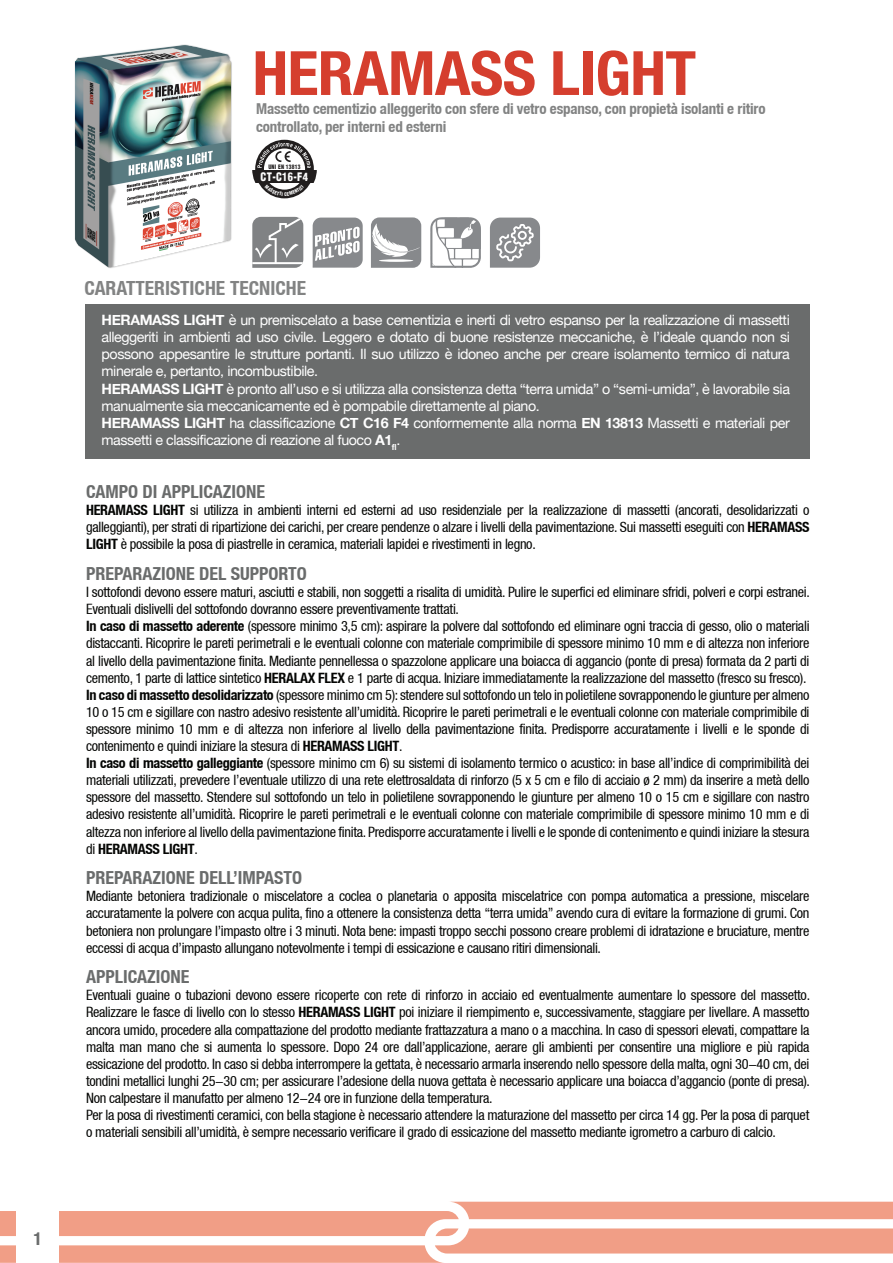
<style>
.page{position:relative;width:893px;height:1263px;background:#fff}
.page>*{position:absolute;margin:0;border:0;box-sizing:border-box;transform-origin:0 0}
.t1{font:700 condensed 61.2px "Helvetica Neue LT";letter-spacing:-.01em;color:#d53e2e;scale:1.05 1}
.t2{font:700 condensed 19.5px "Helvetica Neue LT";color:#828383}
.t3{font:700 condensed 18px "Helvetica Neue LT";color:#6a6c6c}
.t4{font:700 condensed 18px "Helvetica Neue";color:#6a6c6c}
.t5{font:700 condensed 15px/18px "Helvetica Neue LT";letter-spacing:-.01em;color:#828383}
.t6{font:condensed 14.25px/17.1px "Helvetica Neue LT";letter-spacing:-.02em;color:#040503;text-align:justify}
.t7{font:14.25px/17.1px "Helvetica Neue";letter-spacing:-.03em;color:#fff}
.t8{font:900 condensed 11.4px "Helvetica LT";letter-spacing:.03em;color:#fff;scale:.92 1}
.t9{font:900 condensed 6px "Helvetica LT";letter-spacing:.035em;color:#211e1e;scale:.92 1}
.s1{font-weight:700}
</style>
<div class="page">
<div style="left:85px;top:304px;width:724px;height:155px;background:#6a6c6c"></div>
<img style="left:74px;top:44px;width:158px;height:224px">
<svg style="left:0;top:1202px;width:892px;height:61px;fill:#f19e86"></svg>
<div style="left:16px;top:1184px;width:43px;height:79px;background:#fff"></div>
<svg style="left:252px;top:217px;width:51px;height:51px;background:#949597"></svg>
<svg style="left:490px;top:218px;width:50px;height:50px;background:#9c9ea0"></svg>
<svg style="left:252px;top:171px;width:65px;height:11px"></svg>
<svg style="left:312px;top:218px;width:51px;height:50px"></svg>
<svg style="left:371px;top:217px;width:50px;height:51px;background:#a0a1a4"></svg>
<hr style="left:379px;top:259px;width:34px;height:3px;background:#fff;border-radius:50%">
<svg style="left:430px;top:217px;width:51px;height:51px"></svg>
<svg style="left:255px;top:140px;width:59px;height:58px"></svg>
<p class="t4" style="left:33px;top:1224px;width:10px">1</p>
<h1 class="t1" style="left:252px;top:36px;width:424px">HERAMASS LIGHT</h1>
<p class="t5" style="left:256px;top:99px;width:511px">Massetto cementizio alleggerito con sfere di vetro espanso, con propietà isolanti e ritiro controllato, per interni ed esterni</p>
<p class="t9" style="left:268px;top:163px;width:36px">UNI EN 13813</p>
<p class="t8" style="left:260px;top:170px;width:53px">CT-C16-F4</p>
<h2 class="t2" style="left:84px;top:276px;width:223px">CARATTERISTICHE TECNICHE</h2>
<p class="t7" style="left:101px;top:312px;width:690px"><span class="s1">HERAMASS LIGHT</span> è un premiscelato a base cementizia e inerti di vetro espanso per la realizzazione di massetti alleggeriti in ambienti ad uso civile. Leggero e dotato di buone resistenze meccaniche, è l’ideale quando non si possono appesantire le strutture portanti. Il suo utilizzo è idoneo anche per creare isolamento termico di natura minerale e, pertanto, incombustibile.<br><span class="s1">HERAMASS LIGHT</span> è pronto all’uso e si utilizza alla consistenza detta “terra umida” o “semi-umida”, è lavorabile sia manualmente sia meccanicamente ed è pompabile direttamente al piano.<br><span class="s1">HERAMASS LIGHT</span> ha classificazione <span class="s1">CT C16 F4</span> conformemente alla norma <span class="s1">EN 13813</span> Massetti e materiali per massetti e classificazione di reazione al fuoco <span class="s1">A1</span><sub>fl</sub>.</p>
<p class="t3" style="left:86px;top:481px;width:180px">CAMPO DI APPLICAZIONE</p>
<p class="t6" style="left:86px;top:502px;width:725px"><span class="s1">HERAMASS LIGHT</span> si utilizza in ambienti interni ed esterni ad uso residenziale per la realizzazione di massetti (ancorati, desolidarizzati o galleggianti), per strati di ripartizione dei carichi, per creare pendenze o alzare i livelli della pavimentazione. Sui massetti eseguiti con <span class="s1">HERAMASS LIGHT</span> è possibile la posa di piastrelle in ceramica, materiali lapidei e rivestimenti in legno.</p>
<p class="t3" style="left:86px;top:563px;width:222px">PREPARAZIONE DEL SUPPORTO</p>
<p class="t6" style="left:86px;top:583px;width:725px;text-align:left">I sottofondi devono essere maturi, asciutti e stabili, non soggetti a risalita di umidità. Pulire le superfici ed eliminare sfridi, polveri e corpi estranei.<br>Eventuali dislivelli del sottofondo dovranno essere preventivamente trattati.<br><span class="s1">In caso di massetto aderente</span> (spessore minimo 3,5 cm): aspirare la polvere dal sottofondo ed eliminare ogni traccia di gesso, olio o materiali distaccanti. Ricoprire le pareti perimetrali e le eventuali colonne con materiale comprimibile di spessore minimo 10 mm e di altezza non inferiore al livello della pavimentazione finita. Mediante pennellessa o spazzolone applicare una boiacca di aggancio (ponte di presa) formata da 2 parti di cemento, 1 parte di lattice sintetico <span class="s1">HERALAX FLEX</span> e 1 parte di acqua. Iniziare immediatamente la realizzazione del massetto (fresco su fresco).<br><span class="s1">In caso di massetto desolidarizzato</span> (spessore minimo cm 5): stendere sul sottofondo un telo in polietilene sovrapponendo le giunture per almeno 10 o 15 cm e sigillare con nastro adesivo resistente all’umidità. Ricoprire le pareti perimetrali e le eventuali colonne con materiale comprimibile di spessore minimo 10 mm e di altezza non inferiore al livello della pavimentazione finita. Predisporre accuratamente i livelli e le sponde di contenimento e quindi iniziare la stesura di <span class="s1">HERAMASS LIGHT</span>.<br><span class="s1">In caso di massetto galleggiante</span> (spessore minimo cm 6) su sistemi di isolamento termico o acustico: in base all’indice di comprimibilità dei materiali utilizzati, prevedere l’eventuale utilizzo di una rete elettrosaldata di rinforzo (5 x 5 cm e filo di acciaio ø 2 mm) da inserire a metà dello spessore del massetto. Stendere sul sottofondo un telo in polietilene sovrapponendo le giunture per almeno 10 o 15 cm e sigillare con nastro adesivo resistente all’umidità. Ricoprire le pareti perimetrali e le eventuali colonne con materiale comprimibile di spessore minimo 10 mm e di altezza non inferiore al livello della pavimentazione finita. Predisporre accuratamente i livelli e le sponde di contenimento e quindi iniziare la stesura di <span class="s1">HERAMASS LIGHT</span>.</p>
<p class="t3" style="left:86px;top:867px;width:218px">PREPARAZIONE DELL’IMPASTO</p>
<p class="t6" style="left:86px;top:888px;width:725px">Mediante betoniera tradizionale o miscelatore a coclea o planetaria o apposita miscelatrice con pompa automatica a pressione, miscelare accuratamente la polvere con acqua pulita, fino a ottenere la consistenza detta “terra umida” avendo cura di evitare la formazione di grumi. Con betoniera non prolungare l’impasto oltre i 3 minuti. Nota bene: impasti troppo secchi possono creare problemi di idratazione e bruciature, mentre eccessi di acqua d’impasto allungano notevolmente i tempi di essicazione e causano ritiri dimensionali.</p>
<p class="t3" style="left:86px;top:966px;width:105px">APPLICAZIONE</p>
<p class="t6" style="left:86px;top:987px;width:725px;text-align:left">Eventuali guaine o tubazioni devono essere ricoperte con rete di rinforzo in acciaio ed eventualmente aumentare lo spessore del massetto.<br>Realizzare le fasce di livello con lo stesso <span class="s1">HERAMASS LIGHT</span> poi iniziare il riempimento e, successivamente, staggiare per livellare. A massetto ancora umido, procedere alla compattazione del prodotto mediante frattazzatura a mano o a macchina. In caso di spessori elevati, compattare la malta man mano che si aumenta lo spessore. Dopo 24 ore dall’applicazione, aerare gli ambienti per consentire una migliore e più rapida essicazione del prodotto. In caso si debba interrompere la gettata, è necessario armarla inserendo nello spessore della malta, ogni 30-40 cm, dei tondini metallici lunghi 25-30 cm; per assicurare l’adesione della nuova gettata è necessario applicare una boiacca d’aggancio (ponte di presa).<br>Non calpestare il manufatto per almeno 12-24 ore in funzione della temperatura.<br>Per la posa di rivestimenti ceramici, con bella stagione è necessario attendere la maturazione del massetto per circa 14 gg. Per la posa di parquet o materiali sensibili all’umidità, è sempre necessario verificare il grado di essicazione del massetto mediante igrometro a carburo di calcio.</p>
</div>
